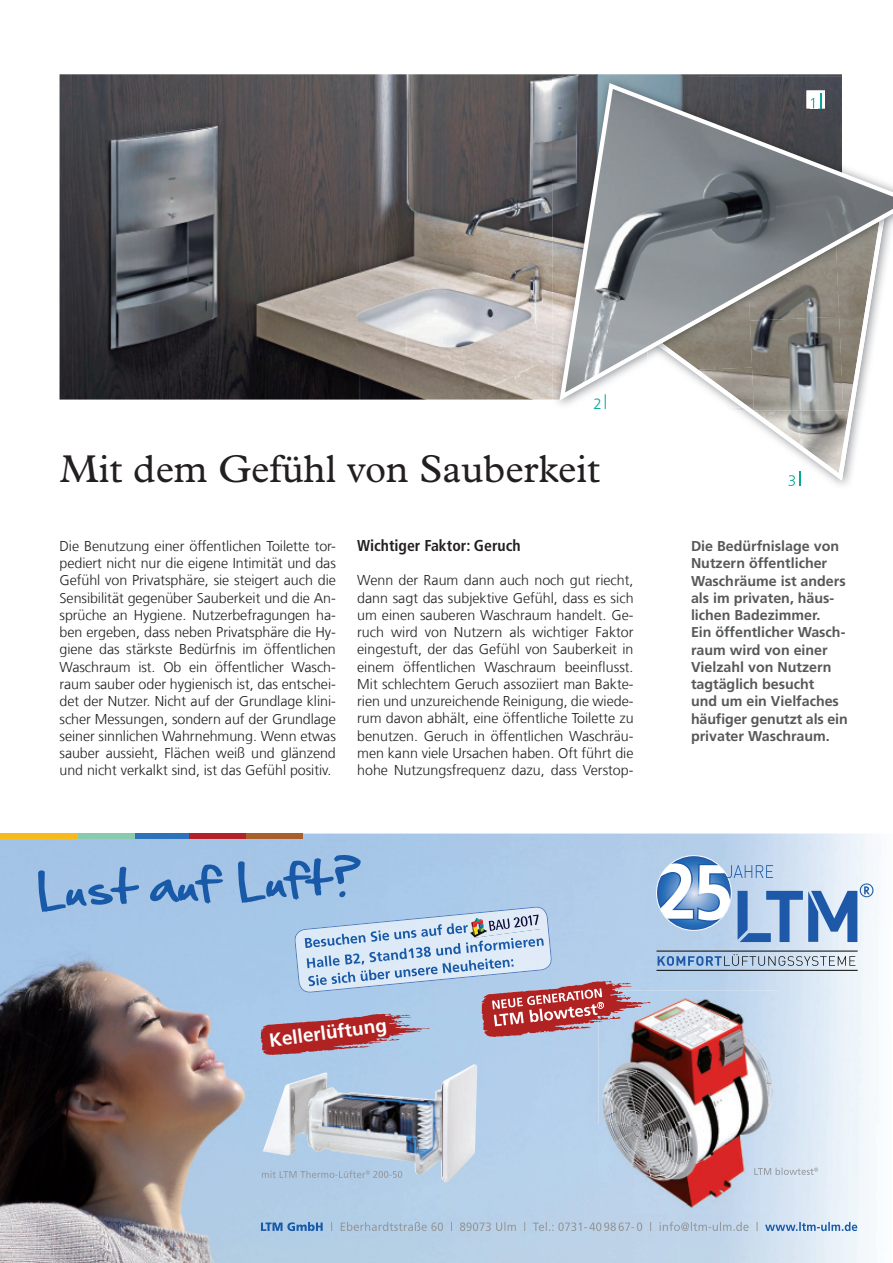
<style>
.page{position:relative;width:893px;height:1263px;background:#fff}
.page>*{position:absolute;margin:0;border:0;box-sizing:border-box;transform-origin:0 0}
.t1{font:39px "Plantin";color:#231f20}
.t2{font:700 19.05px "Frutiger CE";color:#fff}
.t3{font:700 condensed 15.75px "Frutiger LT Com";color:#231f20}
.t4{font:300 15px "Frutiger LT Com";color:#00a895}
.t5{font:300 14.25px/17.2px "Frutiger LT Com";letter-spacing:-.005em;color:#231f20;text-align:justify}
.t6{font:700 14.25px/17.2px "Frutiger LT Com";color:#57585a}
.s1{font-size:21px}
</style>
<div class="page">
<img style="left:60px;top:74px;width:782px;height:326px">
<svg style="left:525px;top:342px;width:27px;height:58px;background:#d4cac3"></svg>
<svg style="left:788px;top:481px;width:12px;height:5px"></svg>
<svg style="left:736px;top:410px;width:126px;height:71px"></svg>
<img style="left:552px;top:76px;width:290px;height:108px">
<img style="left:552px;top:184px;width:5px;height:162px">
<img style="left:552px;top:350px;width:16px;height:55px">
<img style="left:727px;top:404px;width:136px;height:6px">
<svg style="left:557px;top:80px;width:336px;height:324px"></svg>
<svg style="left:600px;top:931px;width:272px;height:193px;background:#b4adb6"></svg>
<img style="left:0;top:839px;width:293px;height:424px">
<div style="left:447px;top:1055px;width:153px;height:208px;background:#b6d1ea"></div>
<img style="left:752px;top:1027px;width:120px;height:236px">
<svg style="left:656px;top:856px;width:75px;height:74px"></svg>
<svg style="left:658px;top:954px;width:197px;height:12px;background:#a2b7d0"></svg>
<hr style="left:656px;top:951px;width:202px;height:1px;background:#040402">
<hr style="left:656px;top:970px;width:202px;height:1px;background:#040402">
<svg style="left:659px;top:862px;width:214px;height:80px;background:#a3bedf"></svg>
<img style="left:294px;top:907px;width:258px;height:7px">
<svg style="left:150px;top:864px;width:73px;height:39px;background:#76a1d2"></svg>
<svg style="left:238px;top:855px;width:123px;height:49px;background:#7fa8d6"></svg>
<svg style="left:38px;top:867px;width:101px;height:46px;background:#81a9d6"></svg>
<div style="left:23px;top:833px;width:56px;height:6px;background:#f8b91a"></div>
<div style="left:78px;top:833px;width:57px;height:6px;background:#8acaae"></div>
<div style="left:135px;top:833px;width:56px;height:6px;background:#2d73ba"></div>
<div style="left:246px;top:833px;width:57px;height:6px;background:#a95e2e"></div>
<div style="left:189px;top:833px;width:57px;height:6px;background:#b42229"></div>
<svg style="left:765px;top:1222px;width:92px;height:9px"></svg>
<svg style="left:331px;top:1222px;width:427px;height:9px;background:#b0c3d4"></svg>
<svg style="left:261px;top:1222px;width:62px;height:9px"></svg>
<img style="left:598px;top:1124px;width:179px;height:90px">
<img style="left:262px;top:1064px;width:215px;height:118px">
<svg style="left:262px;top:1170px;width:140px;height:8px"></svg>
<svg style="left:754px;top:1167px;width:64px;height:8px"></svg>
<div style="left:0;top:833px;width:25px;height:6px;background:#f8b91a"></div>
<svg style="left:260px;top:914px;width:390px;height:141px;background:#b3b3ca"></svg>
<p class="t4" style="left:593px;top:395px;width:15px">2 <span class="s1">I</span></p>
<h1 class="t1" style="left:60px;top:446px;width:542px">Mit dem Gefühl von Sauberkeit</h1>
<p class="t3" style="left:357px;top:536px;width:165px">Wichtiger Faktor: Geruch</p>
<p class="t5" style="left:357px;top:572px;width:278px">Wenn der Raum dann auch noch gut riecht, dann sagt das subjektive Gefühl, dass es sich um einen sauberen Waschraum handelt. Ge&shy;ruch wird von Nutzern als wichtiger Faktor eingestuft, der das Gefühl von Sauberkeit in einem öffent lichen Waschraum beeinflusst.<br>Mit schlechtem Geruch assoziiert man Bakte&shy;rien und unzureichende Reinigung, die wiede&shy;rum davon abhält, eine öffentliche Toilette zu benutzen. Geruch in öffentlichen Waschräu&shy;men kann viele Ursachen haben. Oft führt die hohe Nutzungsfrequenz dazu, dass Verstop-</p>
<p class="t5" style="left:60px;top:537px;width:278px">Die Benutzung einer öffentlichen Toilette tor&shy;pediert nicht nur die eigene Intimität und das Gefühl von Privatsphäre, sie steigert auch die Sensibilität gegenüber Sauberkeit und die An&shy;sprüche an Hygiene. Nutzerbefragungen ha&shy;ben ergeben, dass neben Privatsphäre die Hy&shy;giene das stärkste Bedürfnis im öffentlichen Waschraum ist. Ob ein öffentlicher Wasch&shy;raum sauber oder hygienisch ist, das entschei&shy;det der Nutzer. Nicht auf der Grundlage klini&shy;scher Messungen, sondern auf der Grundlage seiner sinnlichen Wahrnehmung. Wenn etwas sauber aussieht, Flächen weiß und glänzend und nicht verkalkt sind, ist das Gefühl positiv.</p>
<p class="t6" style="left:691px;top:537px;width:158px">Die Bedürfnislage von nutzern öffentlicher<br>Waschräume ist anders als im privaten, häus&shy;lichen Badezimmer.<br>ein öffent licher Wasch&shy;raum wird von einer<br>Vielzahl von nutzern tagtäglich besucht<br>und um ein Vielfaches häufiger genutzt als ein privater Waschraum.</p>
<h2 class="t2" style="left:268px;top:1029px;width:120px;rotate:-7deg">Kellerlüftung</h2>
</div>
